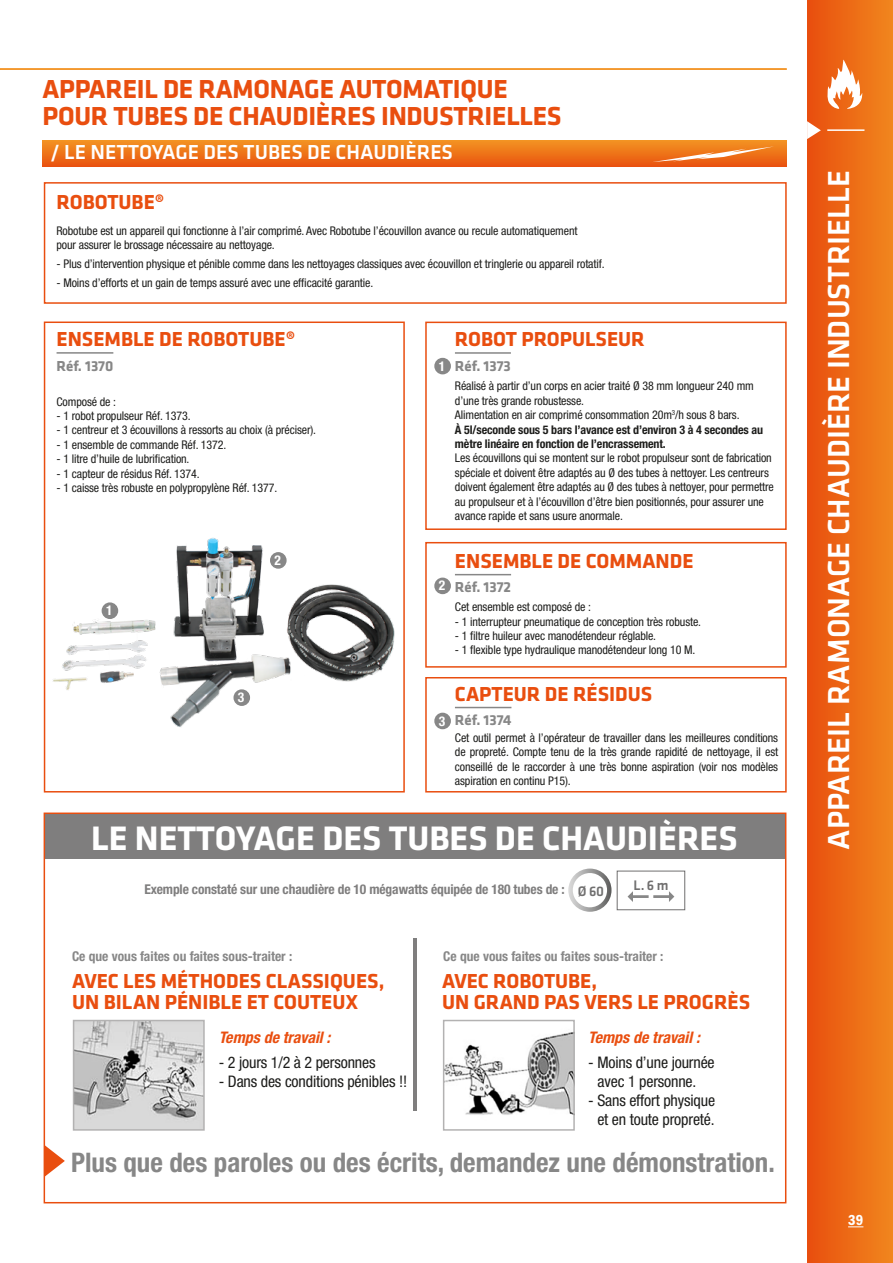
<style>
.page{position:relative;width:893px;height:1263px;background:#fff}
.page>*{position:absolute;margin:0;border:0;box-sizing:border-box;transform-origin:0 0}
.t1{font:700 35.25px "Klavika";color:#fff}
.t2{font:500 31.5px "Klavika";color:#fff}
.t3{font:700 27px/27px "Klavika";letter-spacing:-.01em;color:#e94e0f}
.t4{font:700 condensed 27px "Helvetica Neue LT Std";color:#878787}
.t5{font:700 21px/21px "Klavika";color:#e94e0f}
.t6{font:500 21px "Klavika";color:#fff}
.t7{font:condensed 15.9px/19.2px "Helvetica Neue LT Std";letter-spacing:-.01em;color:#1d1d1b;text-align:center}
.t8{font:italic 700 condensed 15.9px "Helvetica Neue LT Std";color:#e94e0f}
.t9{font:700 15px "Klavika";color:#878787}
.t10{font:15px "ITC Franklin Gothic Std Dm Cd";color:#fff}
.t11{font:500 14.4px "Klavika";color:#706f6f}
.t12{font:700 condensed 13.5px "Helvetica Neue LT Std";color:#878787}
.t13{font:700 condensed 13.5px "Helvetica Neue LT Std";letter-spacing:-.01em;color:#7f7e7e}
.t14{font:700 condensed 13.5px "Helvetica Neue LT Std";color:#fff}
.t15{font:condensed 12px/14.4px "Helvetica Neue LT Std";letter-spacing:-.01em;color:#1d1d1b}
.s1{font-weight:700}
.s2{font-family:"Klavika";font-weight:500;font-stretch:normal;font-size:14.4px;color:#706f6f}
</style>
<div class="page">
<div style="left:808px;top:0;width:85px;height:1263px;background:linear-gradient(to right,#e94f0e,#f1861e)"></div>
<svg style="left:807px;top:121px;width:14px;height:18px"></svg>
<hr style="left:827px;top:129px;width:37px;height:2px;background:#fff">
<svg style="left:827px;top:60px;width:35px;height:49px"></svg>
<div style="left:44px;top:182px;width:743px;height:122px;background:#fff;border:2px solid #e94e0f"></div>
<svg style="left:43px;top:141px;width:744px;height:25px;background:#ee7318"></svg>
<svg style="left:652px;top:146px;width:122px;height:16px;background:#f0873b"></svg>
<div style="left:425px;top:322px;width:362px;height:208px;background:#fff;border:2px solid #e94e0f"></div>
<hr style="left:455px;top:352px;width:56px;height:2px;background:#878787">
<div style="left:425px;top:542px;width:362px;height:126px;background:#fff;border:2px solid #e94e0f"></div>
<hr style="left:455px;top:574px;width:56px;height:1px;background:#878787">
<div style="left:425px;top:677px;width:362px;height:115px;background:#fff;border:2px solid #e94e0f"></div>
<hr style="left:455px;top:707px;width:56px;height:1px;background:#878787">
<div style="left:44px;top:321px;width:361px;height:471px;background:#fff;border:2px solid #e94e0f"></div>
<hr style="left:57px;top:352px;width:56px;height:2px;background:#878787">
<img style="left:43px;top:519px;width:360px;height:212px">
<div style="left:435px;top:359px;width:15px;height:15px;background:#878787;border-radius:50%"></div>
<div style="left:434px;top:358px;width:17px;height:16px;border:2px solid #878787;border-radius:50%"></div>
<div style="left:435px;top:578px;width:15px;height:15px;background:#878787;border-radius:50%"></div>
<div style="left:434px;top:578px;width:17px;height:16px;border:2px solid #878787;border-radius:50%"></div>
<div style="left:271px;top:553px;width:15px;height:15px;background:#878787;border-radius:50%"></div>
<div style="left:270px;top:552px;width:17px;height:17px;border:2px solid #878787;border-radius:50%"></div>
<div style="left:234px;top:690px;width:15px;height:15px;background:#878787;border-radius:50%"></div>
<div style="left:233px;top:689px;width:17px;height:17px;border:2px solid #878787;border-radius:50%"></div>
<div style="left:102px;top:603px;width:15px;height:15px;background:#878787;border-radius:50%"></div>
<div style="left:102px;top:602px;width:16px;height:17px;border:2px solid #878787;border-radius:50%"></div>
<div style="left:435px;top:713px;width:15px;height:15px;background:#878787;border-radius:50%"></div>
<div style="left:434px;top:713px;width:17px;height:16px;border:2px solid #878787;border-radius:50%"></div>
<svg style="left:47px;top:1147px;width:18px;height:28px"></svg>
<div style="left:44px;top:814px;width:742px;height:45px;background:#7f7e7e"></div>
<div style="left:44px;top:812px;width:742px;height:391px;border:2px solid #e94e0f"></div>
<div style="left:617px;top:871px;width:68px;height:39px;border:1px solid #706f6f"></div>
<svg style="left:628px;top:891px;width:46px;height:11px"></svg>
<svg style="left:568px;top:868px;width:43px;height:44px"></svg>
<div style="left:573px;top:873px;width:34px;height:34px;background:#fff;border-radius:50%"></div>
<hr style="left:413px;top:938px;width:4px;height:173px;background:#7f7e7e">
<img style="left:76px;top:1023px;width:126px;height:105px">
<div style="left:73px;top:1020px;width:132px;height:111px;border:2px solid #b3b2b2"></div>
<img style="left:446px;top:1032px;width:126px;height:83px">
<div style="left:443px;top:1020px;width:132px;height:111px;border:2px solid #b3b2b2"></div>
<svg style="left:0;top:68px;width:787px;height:2px;background:#f39b35"></svg>
<svg style="left:848px;top:1226px;width:15px;height:1px"></svg>
<h3 class="t3" style="left:43px;top:76px;width:521px">APPAREIL DE RAMONAGE AUTOMATIQUE<br>POUR TUBES DE CHAUDIÈRES INDUSTRIELLES</h3>
<h3 class="t6" style="left:50px;top:141px;width:404px">/ LE NETTOYAGE DES TUBES DE CHAUDIÈRES</h3>
<h3 class="t5" style="left:57px;top:192px;width:109px">ROBOTUBE®</h3>
<p class="t15" style="left:57px;top:224px;width:522px">Robotube est un appareil qui fonctionne à l’air comprimé. Avec Robotube l’écouvillon avance ou recule automatiquement pour assurer le brossage nécessaire au nettoyage.</p>
<p class="t15" style="left:57px;top:257px;width:550px">- Plus d’intervention physique et pénible comme dans les nettoyages classiques avec écouvillon et tringlerie ou appareil rotatif.</p>
<p class="t15" style="left:57px;top:275px;width:318px">- Moins d’efforts et un gain de temps assuré avec une efficacité garantie.</p>
<h3 class="t5" style="left:57px;top:329px;width:240px">ENSEMBLE DE ROBOTUBE®</h3>
<p class="t9" style="left:57px;top:357px;width:58px">Réf. 1370</p>
<p class="t15" style="left:57px;top:394px;width:61px">Composé de :</p>
<p class="t15" style="left:57px;top:408px;width:135px">- 1 robot propulseur Réf. 1373.</p>
<p class="t15" style="left:57px;top:423px;width:261px">- 1 centreur et 3 écouvillons à ressorts au choix (à préciser).</p>
<p class="t15" style="left:57px;top:437px;width:171px">- 1 ensemble de commande Réf. 1372.</p>
<p class="t15" style="left:57px;top:452px;width:134px">- 1 litre d’huile de lubrification.</p>
<p class="t15" style="left:57px;top:466px;width:145px">- 1 capteur de résidus Réf. 1374.</p>
<p class="t15" style="left:57px;top:480px;width:222px">- 1 caisse très robuste en polypropylène Réf. 1377.</p>
<p class="t14" style="left:106px;top:602px;width:8px">1</p>
<p class="t14" style="left:274px;top:552px;width:8px">2</p>
<p class="t14" style="left:238px;top:689px;width:8px">3</p>
<p class="t14" style="left:439px;top:358px;width:8px">1</p>
<p class="t14" style="left:439px;top:577px;width:8px">2</p>
<p class="t14" style="left:439px;top:712px;width:8px">3</p>
<h3 class="t5" style="left:455px;top:329px;width:191px">ROBOT PROPULSEUR</h3>
<p class="t9" style="left:455px;top:358px;width:57px">Réf. 1373</p>
<p class="t15" style="left:455px;top:379px;width:310px">Réalisé à partir d’un corps en acier traité Ø 38 mm longueur 240 mm d’une très grande robustesse.<br>Alimentation en air comprimé consommation 20m<sup>3</sup>/h sous 8 bars.<br><span class="s1">À 5l/seconde sous 5 bars l’avance est d’environ 3 à 4 secondes au mètre linéaire en fonction de l’encrassement.</span></p>
<p class="t15" style="left:455px;top:451px;width:320px">Les écouvillons qui se montent sur le robot propulseur sont de fabrication spéciale et doivent être adaptés au Ø des tubes à nettoyer. Les centreurs doivent également être adaptés au Ø des tubes à nettoyer, pour permettre au propulseur et à l’écouvillon d’être bien positionnés, pour assurer une avance rapide et sans usure anormale.</p>
<h3 class="t5" style="left:455px;top:551px;width:240px">ENSEMBLE DE COMMANDE</h3>
<p class="t9" style="left:455px;top:579px;width:58px">Réf. 1372</p>
<p class="t15" style="left:455px;top:600px;width:138px">Cet ensemble est composé de :</p>
<p class="t15" style="left:455px;top:614px;width:248px">- 1 interrupteur pneumatique de conception très robuste.</p>
<p class="t15" style="left:455px;top:628px;width:203px">- 1 filtre huileur avec manodétendeur réglable.</p>
<p class="t15" style="left:455px;top:643px;width:242px">- 1 flexible type hydraulique manodétendeur long 10 M.</p>
<h3 class="t5" style="left:455px;top:684px;width:199px">CAPTEUR DE RÉSIDUS</h3>
<p class="t9" style="left:455px;top:712px;width:58px">Réf. 1374</p>
<p class="t15" style="left:455px;top:730px;width:325px;text-align:justify">Cet outil permet à l’opérateur de travailler dans les meilleures conditions de propreté. Compte tenu de la très grande rapidité de nettoyage, il est conseillé de le raccorder à une très bonne aspiration (voir nos modèles aspiration en continu P15).</p>
<h1 class="t1" style="left:91px;top:819px;width:648px">LE NETTOYAGE DES TUBES DE CHAUDIÈRES</h1>
<p class="t13" style="left:144px;top:881px;width:461px">Exemple constaté sur une chaudière de 10 mégawatts équipée de 180 tubes de : <span class="s2">Ø 60</span></p>
<p class="t11" style="left:633px;top:877px;width:37px">L. 6 m</p>
<p class="t12" style="left:72px;top:948px;width:222px">Ce que vous faites ou faites sous-traiter :</p>
<p class="t12" style="left:443px;top:948px;width:222px">Ce que vous faites ou faites sous-traiter :</p>
<h3 class="t5" style="left:72px;top:970px;width:314px">AVEC LES MÉTHODES CLASSIQUES,<br>UN BILAN PÉNIBLE ET COUTEUX</h3>
<h3 class="t5" style="left:442px;top:970px;width:310px">AVEC ROBOTUBE,<br>UN GRAND PAS VERS LE PROGRÈS</h3>
<h3 class="t8" style="left:588px;top:1028px;width:113px">Temps de travail :</h3>
<h3 class="t7" style="left:588px;top:1052px;width:128px">- Moins d’une journée avec 1 personne.</h3>
<h3 class="t7" style="left:588px;top:1091px;width:128px">- Sans effort physique et en toute propreté.</h3>
<h3 class="t4" style="left:71px;top:1146px;width:705px">Plus que des paroles ou des écrits, demandez une démonstration.</h3>
<h3 class="t8" style="left:219px;top:1028px;width:113px">Temps de travail :</h3>
<h3 class="t7" style="left:219px;top:1052px;width:158px">- 2 jours 1/2 à 2 personnes</h3>
<h3 class="t7" style="left:219px;top:1071px;width:190px">- Dans des conditions pénibles !!</h3>
<h2 class="t2" style="left:822px;top:850px;width:681px;rotate:-90deg">APPAREIL RAMONAGE CHAUDIÈRE INDUSTRIELLE</h2>
<p class="t10" style="left:848px;top:1212px;width:17px">39</p>
</div>
